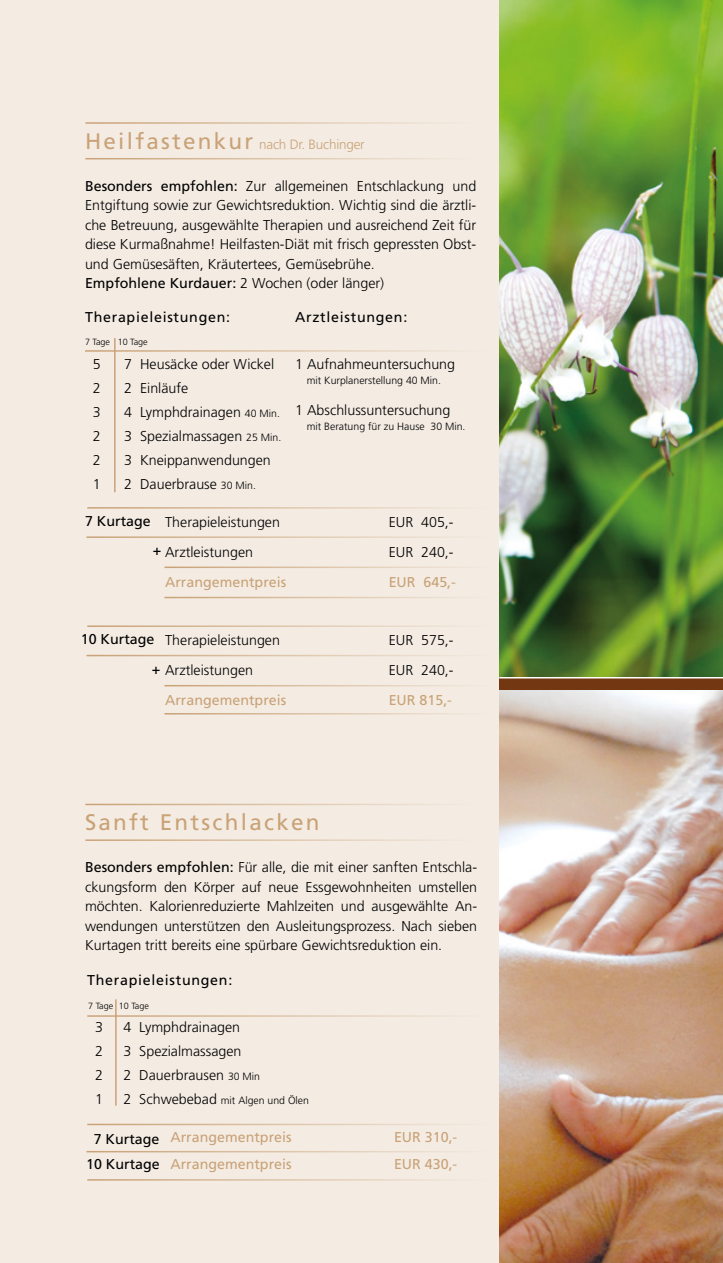
<style>
.page{position:relative;width:723px;height:1263px;background:#fff}
.page>*{position:absolute;margin:0;border:0;box-sizing:border-box;transform-origin:0 0}
.t1{font:22.5px "Frutiger";letter-spacing:.1em;color:#c9a277}
.t2{font:300 14.25px/19.5px "Frutiger";color:#000;text-align:justify}
.t3{font:14.25px "Frutiger";color:#c9a277}
.t4{font:14.25px "Frutiger";color:#000}
.t5{font:14.25px "Frutiger";letter-spacing:.05em;color:#000}
.t6{font:300 13.5px "Frutiger";letter-spacing:-.015em;color:#c9a277}
.t7{font:300 10.5px "Frutiger";color:#000}
.t8{font:300 9px "Frutiger";color:#000}
.s1{font-weight:400;font-size:22.5px}
.s2{font-weight:400}
.s3{font-weight:300}
.s4{font-size:10.5px}
.s5{font-size:14.25px}
</style>
<div class="page">
<div style="left:0;top:0;width:534px;height:1263px;background:#f4ece3"></div>
<img style="left:499px;top:0;width:224px;height:679px">
<img style="left:499px;top:690px;width:224px;height:573px">
<div style="left:499px;top:679px;width:224px;height:11px;background:#733812"></div>
<hr style="left:499px;top:677px;width:224px;height:1px;background:#fff">
<hr style="left:85px;top:122px;width:390px;height:2px;background:#c9a277">
<hr style="left:85px;top:158px;width:390px;height:1px;background:#c9a277">
<hr style="left:87px;top:507px;width:405px;height:2px;background:#c9a277">
<hr style="left:86px;top:536px;width:406px;height:2px;background:#c9a277">
<hr style="left:164px;top:567px;width:328px;height:1px;background:#c9a277">
<hr style="left:164px;top:597px;width:328px;height:1px;background:#c9a277">
<hr style="left:87px;top:625px;width:405px;height:2px;background:#c9a277">
<hr style="left:86px;top:655px;width:406px;height:1px;background:#c9a277">
<hr style="left:164px;top:685px;width:328px;height:1px;background:#c9a277">
<hr style="left:164px;top:713px;width:328px;height:1px;background:#c9a277">
<hr style="left:114px;top:338px;width:2px;height:154px;background:#c9a277">
<hr style="left:85px;top:804px;width:390px;height:1px;background:#c9a277">
<hr style="left:85px;top:839px;width:390px;height:2px;background:#c9a277">
<hr style="left:87px;top:1124px;width:405px;height:1px;background:#c9a277">
<hr style="left:86px;top:1151px;width:406px;height:1px;background:#c9a277">
<hr style="left:87px;top:1179px;width:405px;height:2px;background:#c9a277">
<hr style="left:115px;top:999px;width:2px;height:107px;background:#c9a277">
<hr style="left:87px;top:1015px;width:405px;height:2px;background:#c9a277">
<hr style="left:85px;top:350px;width:405px;height:2px;background:#c9a277">
<p class="t6" style="left:85px;top:136px;width:281px"><span class="s1">Heilfastenkur</span> nach Dr. Buchinger</p>
<p class="t2" style="left:85px;top:176px;width:393px"><span class="s2">Besonders empfohlen:</span> Zur allgemeinen Entschlackung und Entgiftung sowie zur Gewichtsreduktion. Wichtig sind die ärztli&shy;che Betreuung, ausgewählte Therapien und ausreichend Zeit für diese Kurmaßnahme! Heilfasten-Diät mit frisch gepressten Obst&shy;und Gemüsesäften, Kräutertees, Gemüsebrühe.</p>
<p class="t4" style="left:85px;top:275px;width:301px">Empfohlene Kurdauer: <span class="s3">2 Wochen (oder länger)</span></p>
<p class="t5" style="left:85px;top:309px;width:147px">Therapieleistungen:</p>
<p class="t2" style="left:93px;top:354px;width:9px">5</p>
<p class="t2" style="left:124px;top:354px;width:151px">7 Heusäcke oder Wickel</p>
<p class="t2" style="left:93px;top:378px;width:9px">2</p>
<p class="t2" style="left:124px;top:378px;width:66px">2 Einläufe</p>
<p class="t2" style="left:93px;top:402px;width:9px">3</p>
<p class="t2" style="left:124px;top:402px;width:157px">4 Lymphdrainagen <span class="s4">40 Min.</span></p>
<p class="t2" style="left:93px;top:426px;width:9px">2</p>
<p class="t2" style="left:124px;top:426px;width:158px">3 Spezialmassagen <span class="s4">25 Min.</span></p>
<p class="t2" style="left:93px;top:450px;width:9px">2</p>
<p class="t2" style="left:124px;top:450px;width:148px">3 Kneippanwendungen</p>
<p class="t2" style="left:93px;top:474px;width:9px">1</p>
<p class="t2" style="left:124px;top:474px;width:133px">2 Dauerbrause <span class="s4">30 Min.</span></p>
<p class="t4" style="left:85px;top:513px;width:67px">7 Kurtage</p>
<p class="t2" style="left:165px;top:512px;width:116px">Therapieleistungen</p>
<p class="t2" style="left:389px;top:512px;width:66px">EUR 405,-</p>
<p class="t2" style="left:165px;top:542px;width:89px">Arztleistungen</p>
<p class="t2" style="left:389px;top:542px;width:66px">EUR 240,-</p>
<p class="t3" style="left:165px;top:573px;width:123px">Arrangementpreis</p>
<p class="t3" style="left:389px;top:573px;width:69px">EUR 645,-</p>
<p class="t5" style="left:295px;top:309px;width:114px">Arztleistungen:</p>
<p class="t2" style="left:295px;top:354px;width:161px">1 Aufnahmeuntersuchung</p>
<p class="t7" style="left:307px;top:374px;width:136px">mit Kurplanerstellung 40 Min.</p>
<p class="t2" style="left:295px;top:401px;width:157px">1 Abschlussuntersuchung</p>
<p class="t7" style="left:307px;top:421px;width:160px">mit Beratung für zu Hause 30 Min.</p>
<p class="t8" style="left:85px;top:337px;width:27px">7 Tage</p>
<p class="t8" style="left:118px;top:337px;width:32px">10 Tage</p>
<p class="t5" style="left:153px;top:542px;width:10px">+</p>
<p class="t4" style="left:81px;top:631px;width:75px">10 Kurtage</p>
<p class="t2" style="left:165px;top:630px;width:116px">Therapieleistungen</p>
<p class="t2" style="left:389px;top:630px;width:66px">EUR 575,-</p>
<p class="t2" style="left:152px;top:660px;width:103px"><span class="s2">+</span> Arztleistungen</p>
<p class="t2" style="left:389px;top:660px;width:66px">EUR 240,-</p>
<p class="t3" style="left:165px;top:691px;width:123px">Arrangementpreis</p>
<p class="t3" style="left:389px;top:691px;width:65px">EUR 815,-</p>
<p class="t1" style="left:85px;top:809px;width:236px">Sanft Entschlacken</p>
<p class="t2" style="left:85px;top:858px;width:394px"><span class="s2">Besonders empfohlen:</span> Für alle, die mit einer sanften Entschla&shy;ckungsform den Körper auf neue Essgewohnheiten umstellen möchten. Kalorienreduzierte Mahlzeiten und ausgewählte An&shy;wendungen unterstützen den Ausleitungsprozess. Nach sieben Kurtagen tritt bereits eine spürbare Gewichtsreduktion ein.</p>
<p class="t5" style="left:87px;top:972px;width:147px">Therapieleistungen:</p>
<p class="t2" style="left:95px;top:1017px;width:9px">3</p>
<p class="t2" style="left:123px;top:1017px;width:118px">4 Lymphdrainagen</p>
<p class="t2" style="left:95px;top:1041px;width:9px">2</p>
<p class="t2" style="left:123px;top:1041px;width:119px">3 Spezialmassagen</p>
<p class="t2" style="left:95px;top:1065px;width:9px">2</p>
<p class="t2" style="left:123px;top:1065px;width:138px">2 Dauerbrausen <span class="s4">30 Min</span></p>
<p class="t2" style="left:95px;top:1089px;width:9px">1</p>
<p class="t7" style="left:123px;top:1094px;width:187px"><span class="s5">2 Schwebebad</span> mit Algen und Ölen</p>
<p class="t4" style="left:94px;top:1130px;width:67px">7 Kurtage</p>
<p class="t3" style="left:170px;top:1129px;width:123px">Arrangementpreis</p>
<p class="t3" style="left:394px;top:1129px;width:65px">EUR 310,-</p>
<p class="t4" style="left:86px;top:1156px;width:75px">10 Kurtage</p>
<p class="t3" style="left:170px;top:1156px;width:123px">Arrangementpreis</p>
<p class="t3" style="left:394px;top:1156px;width:65px">EUR 430,-</p>
<p class="t8" style="left:88px;top:1000px;width:27px">7 Tage</p>
<p class="t8" style="left:119px;top:1000px;width:32px">10 Tage</p>
</div>
